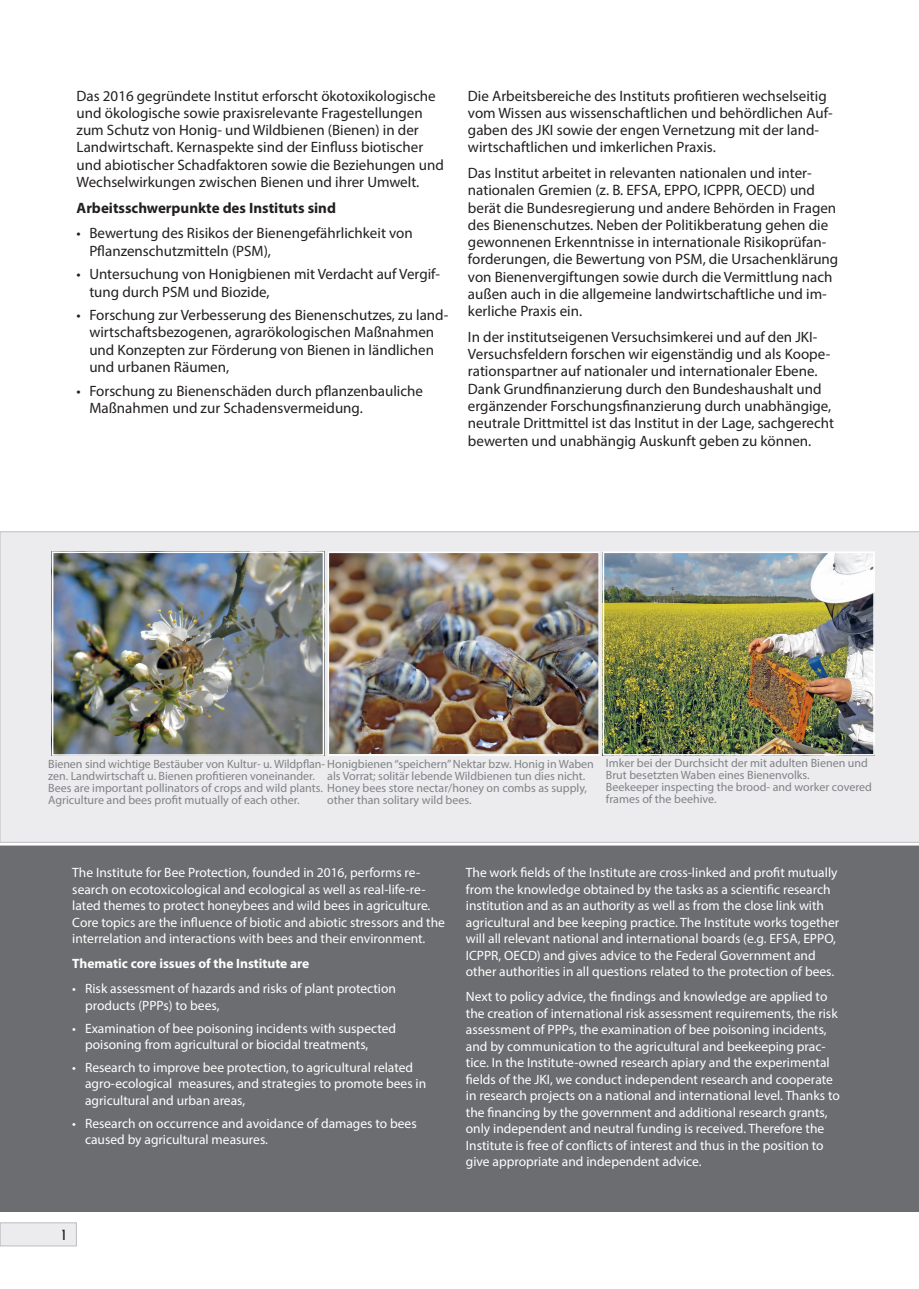
<style>
.page{position:relative;width:919px;height:1289px;background:#fff}
.page>*{position:absolute;margin:0;border:0;box-sizing:border-box;transform-origin:0 0}
.t1{font:15px/17.2px "Myriad Pro";color:#231f20}
.t2{font:700 15px "Myriad Pro";color:#231f20}
.t3{font:15px "Aero Matics";color:#231f20}
.t4{font:13.5px/16.5px "Myriad Pro";color:#fff}
.t5{font:700 13.5px "Myriad Pro";color:#fff}
.t6{font:12px/12px "Myriad Pro";color:#808285}
</style>
<div class="page">
<div style="left:0;top:1222px;width:77px;height:23px;background:#ececee;border:1px solid #bcbdc0"></div>
<div style="left:0;top:837px;width:918px;height:374px;background:#6c6d70"></div>
<svg style="left:0;top:842px;width:918px;height:3px;background:#ebeced"></svg>
<div style="left:0;top:531px;width:918px;height:311px;background:#ececee"></div>
<img style="left:55px;top:554px;width:266px;height:198px">
<div style="left:52px;top:551px;width:272px;height:204px;border:2px solid #fff"></div>
<img style="left:330px;top:554px;width:267px;height:198px">
<div style="left:327px;top:551px;width:273px;height:204px;border:2px solid #fff"></div>
<img style="left:605px;top:554px;width:266px;height:198px">
<div style="left:602px;top:551px;width:272px;height:204px;border:2px solid #fff"></div>
<p class="t1" style="left:77px;top:87px;width:369px">Das 2016 gegründete Institut erforscht ökotoxikologische und ökologische sowie praxisrelevante Fragestellungen zum Schutz von Honig- und Wildbienen (Bienen) in der Landwirtschaft. Kernaspekte sind der Einfluss biotischer und abiotischer Schadfaktoren sowie die Beziehungen und Wechselwirkungen zwischen Bienen und ihrer Umwelt.</p>
<p class="t2" style="left:77px;top:198px;width:261px">Arbeitsschwerpunkte des Instituts sind</p>
<p class="t1" style="left:89px;top:224px;width:325px;text-indent:-13px">• Bewertung des Risikos der Bienengefährlichkeit von<br>Pflanzenschutzmitteln (PSM),</p>
<p class="t1" style="left:89px;top:265px;width:352px;text-indent:-13px">• Untersuchung von Honigbienen mit Verdacht auf Vergif&shy;tung durch PSM und Biozide,</p>
<p class="t1" style="left:89px;top:306px;width:360px;text-indent:-13px">• Forschung zur Verbesserung des Bienenschutzes, zu land&shy;wirtschaftsbezogenen, agrarökologischen Maßnahmen und Konzepten zur Förderung von Bienen in ländlichen und urbanen Räumen,</p>
<p class="t1" style="left:89px;top:382px;width:335px;text-indent:-13px">• Forschung zu Bienenschäden durch pflanzenbauliche<br>Maßnahmen und zur Schadensvermeidung.</p>
<p class="t1" style="left:468px;top:87px;width:366px">Die Arbeitsbereiche des Instituts profitieren wechselseitig vom Wissen aus wissenschaftlichen und behördlichen Auf&shy;gaben des JKI sowie der engen Vernetzung mit der land&shy;wirtschaftlichen und imkerlichen Praxis.</p>
<p class="t1" style="left:468px;top:164px;width:372px">Das Institut arbeitet in relevanten nationalen und inter&shy;nationalen Gremien (z. B. EFSA, EPPO, ICPPR, OECD) und berät die Bundesregierung und andere Behörden in Fragen des Bienenschutzes. Neben der Politikberatung gehen die gewonnenen Erkenntnisse in internationale Risikoprüfan&shy;forderungen, die Bewertung von PSM, die Ursachenklärung von Bienenvergiftungen sowie durch die Vermittlung nach außen auch in die allgemeine landwirtschaftliche und im&shy;kerliche Praxis ein.</p>
<p class="t1" style="left:468px;top:328px;width:367px">In der institutseigenen Versuchsimkerei und auf den JKI-Versuchsfeldern forschen wir eigenständig und als Koope&shy;rationspartner auf nationaler und internationaler Ebene.<br>Dank Grundfinanzierung durch den Bundeshaushalt und ergänzender Forschungsfinanzierung durch unabhängige, neutrale Drittmittel ist das Institut in der Lage, sachgerecht bewerten und unabhängig Auskunft geben zu können.</p>
<p class="t6" style="left:48px;top:757px;width:547px">Bienen sind wichtige Bestäuber von Kultur- u. Wildpflan- Honigbienen “speichern” Nektar bzw. Honig in Waben zen. Landwirtschaft u. Bienen profitieren voneinander.<br>Bees are important pollinators of crops and wild plants. Honey bees store nectar/honey on combs as supply, Agriculture and bees profit mutually of each other.</p>
<p class="t6" style="left:327px;top:763px;width:259px;line-height:24px">als Vorrat; solitär lebende Wildbienen tun dies nicht. other than solitary wild bees.</p>
<p class="t6" style="left:605px;top:757px;width:268px">Imker bei der Durchsicht der mit adulten Bienen und Brut besetzten Waben eines Bienenvolks.<br>Beekeeper inspecting the brood- and worker covered frames of the beehive.</p>
<p class="t4" style="left:72px;top:864px;width:374px">The Institute for Bee Protection, founded in 2016, performs re&shy;search on ecotoxicological and ecological as well as real-life-re&shy;lated themes to protect honeybees and wild bees in agriculture.<br>Core topics are the influence of biotic and abiotic stressors and the interrelation and interactions with bees and their environment.</p>
<p class="t5" style="left:72px;top:954px;width:238px">Thematic core issues of the Institute are</p>
<p class="t4" style="left:85px;top:980px;width:312px;text-indent:-13px">• Risk assessment of hazards and risks of plant protection products (PPPs) to bees,</p>
<p class="t4" style="left:85px;top:1019px;width:312px;text-indent:-13px">• Examination of bee poisoning incidents with suspected poisoning from agricultural or biocidal treatments,</p>
<p class="t4" style="left:85px;top:1058px;width:342px;text-indent:-13px">• Research to improve bee protection, to agricultural related agro-ecological measures, and strategies to promote bees in agricultural and urban areas,</p>
<p class="t4" style="left:85px;top:1114px;width:333px;text-indent:-13px">• Research on occurrence and avoidance of damages to bees caused by agricultural measures.</p>
<p class="t4" style="left:466px;top:864px;width:375px">The work fields of the Institute are cross-linked and profit mutually from the knowledge obtained by the tasks as a scientific research institution and as an authority as well as from the close link with agricultural and bee keeping practice. The Institute works together will all relevant national and international boards (e.g. EFSA, EPPO, ICPPR, OECD) and gives advice to the Federal Government and other authorities in all questions related to the protection of bees.</p>
<p class="t4" style="left:466px;top:988px;width:375px">Next to policy advice, the findings and knowledge are applied to the creation of international risk assessment requirements, the risk assessment of PPPs, the examination of bee poisoning incidents, and by communication to the agricultural and beekeeping prac&shy;tice. In the Institute-owned research apiary and the experimental fields of the JKI, we conduct independent research and cooperate in research projects on a national and international level. Thanks to the financing by the government and additional research grants, only independent and neutral funding is received. Therefore the Institute is free of conflicts of interest and thus in the position to give appropriate and independent advice.</p>
<p class="t3" style="left:62px;top:1225px;width:5px">1</p>
</div>
